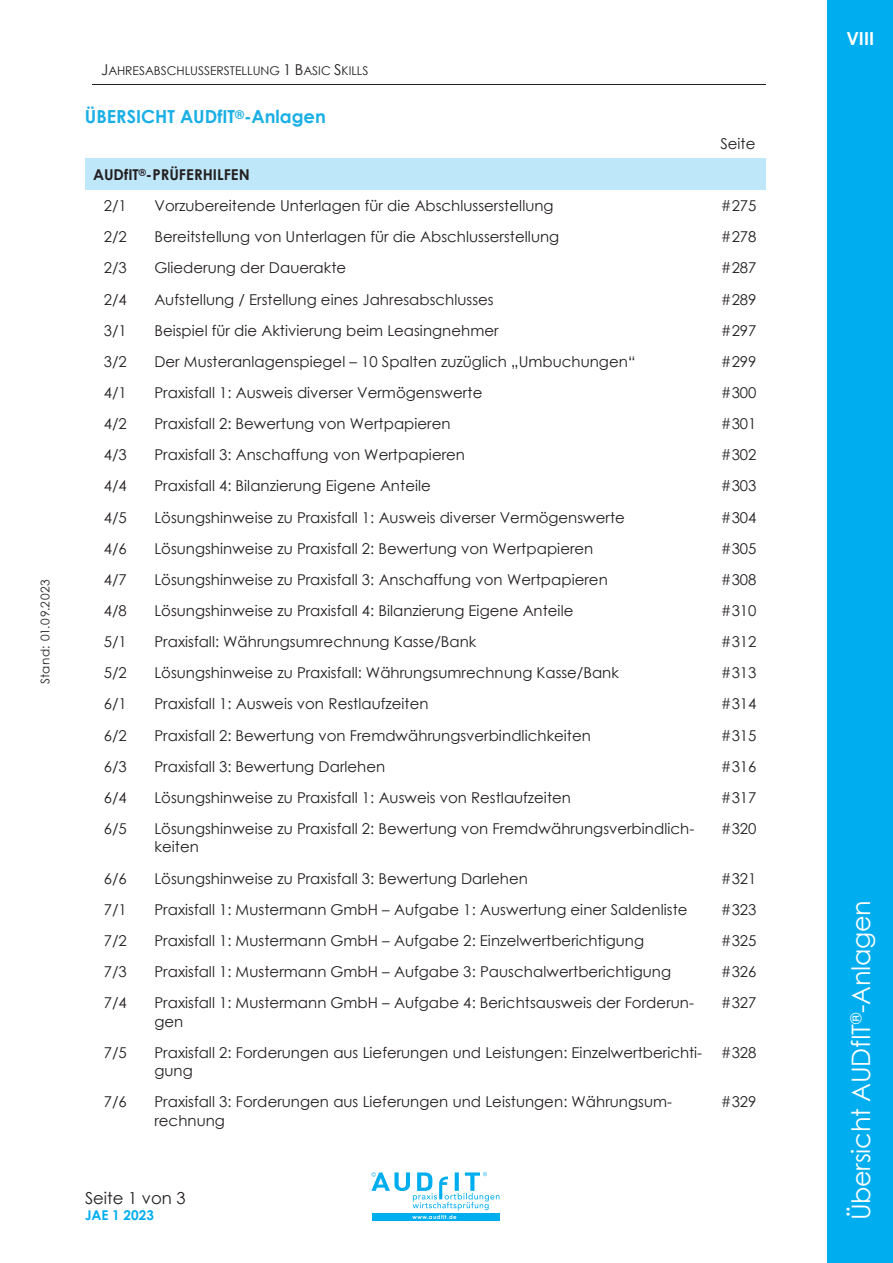
<style>
.page{position:relative;width:893px;height:1263px;background:#fff}
.page>*{position:absolute;margin:0;border:0;box-sizing:border-box;transform-origin:0 0}
.t1{font:25.5px "Century Gothic";letter-spacing:-.01em;color:#fff}
.t2{font:700 18px "Century Gothic";color:#1aafe5}
.t3{font:700 18px "Century Gothic";color:#fff}
.t4{font:16.5px "Century Gothic";color:#231f20}
.t5{font:15px/18.3px "Century Gothic";color:#231f20}
.t6{font:700 15px/31.2px "Century Gothic";color:#231f20}
.t7{font:700 13.5px "Century Gothic";color:#00aeef}
.t8{font:12px "Century Gothic";color:#231f20}
.t9{font:12px "Century Gothic";letter-spacing:.04em;color:#231f20}
.t10{font:700 5.55px "Century Gothic";letter-spacing:.09em;color:#fff}
.s1{font-size:15px}
.s2{font-weight:400}
</style>
<div class="page">
<hr style="left:92px;top:84px;width:673px;height:1px;background:#231f20">
<div style="left:93px;top:165px;width:664px;height:18px;background:#bfe7fa"></div>
<div style="left:85px;top:159px;width:61px;height:6px;background:#bfe7fa"></div>
<div style="left:146px;top:159px;width:566px;height:6px;background:#bfe7fa"></div>
<div style="left:712px;top:159px;width:53px;height:6px;background:#bfe7fa"></div>
<div style="left:85px;top:183px;width:680px;height:7px;background:#bfe7fa"></div>
<div style="left:827px;top:0;width:66px;height:1263px;background:#00aeef"></div>
<div style="left:372px;top:1213px;width:127px;height:8px;background:#00aeef"></div>
<svg style="left:371px;top:1172px;width:128px;height:38px"></svg>
<p class="t9" style="left:37px;top:684px;width:106px;rotate:-90deg">Stand: 01.09.2023</p>
<p class="t8" style="left:101px;top:62px;width:269px"><span class="s1">J</span>AHRESABSCHLUSSERSTELLUNG <span class="s1">1 B</span>ASIC <span class="s1">S</span>KILLS</p>
<p class="t2" style="left:85px;top:103px;width:243px">ÜBERSICHT AUDfIT<sup>®</sup>-Anlagen</p>
<p class="t5" style="left:720px;top:134px;width:37px">Seite</p>
<p class="t6" style="left:104px;top:158px;width:148px;text-indent:-11px">AUDfIT<sup>®</sup>-PRÜFERHILFEN<br><span class="s2">2/1</span></p>
<p class="t5" style="left:154px;top:196px;width:401px">Vorzubereitende Unterlagen für die Abschlusserstellung</p>
<p class="t5" style="left:721px;top:196px;width:37px">#275</p>
<p class="t5" style="left:104px;top:227px;width:25px">2/2</p>
<p class="t5" style="left:154px;top:227px;width:406px">Bereitstellung von Unterlagen für die Abschlusserstellung</p>
<p class="t5" style="left:721px;top:227px;width:37px">#278</p>
<p class="t5" style="left:104px;top:259px;width:25px">2/3</p>
<p class="t5" style="left:154px;top:259px;width:193px">Gliederung der Dauerakte</p>
<p class="t5" style="left:721px;top:259px;width:37px">#287</p>
<p class="t5" style="left:104px;top:290px;width:25px">2/4</p>
<p class="t5" style="left:154px;top:290px;width:341px">Aufstellung / Erstellung eines Jahresabschlusses</p>
<p class="t5" style="left:721px;top:290px;width:37px">#289</p>
<p class="t5" style="left:104px;top:321px;width:25px">3/1</p>
<p class="t5" style="left:154px;top:321px;width:346px">Beispiel für die Aktivierung beim Leasingnehmer</p>
<p class="t5" style="left:721px;top:321px;width:37px">#297</p>
<p class="t5" style="left:104px;top:352px;width:25px">3/2</p>
<p class="t5" style="left:154px;top:352px;width:483px">Der Musteranlagenspiegel – 10 Spalten zuzüglich „Umbuchungen“</p>
<p class="t5" style="left:721px;top:352px;width:37px">#299</p>
<p class="t5" style="left:104px;top:383px;width:25px">4/1</p>
<p class="t5" style="left:154px;top:383px;width:329px">Praxisfall 1: Ausweis diverser Vermögenswerte</p>
<p class="t5" style="left:721px;top:383px;width:37px">#300</p>
<p class="t5" style="left:104px;top:414px;width:25px">4/2</p>
<p class="t5" style="left:154px;top:414px;width:298px">Praxisfall 2: Bewertung von Wertpapieren</p>
<p class="t5" style="left:721px;top:414px;width:37px">#301</p>
<p class="t5" style="left:104px;top:445px;width:25px">4/3</p>
<p class="t5" style="left:154px;top:445px;width:312px">Praxisfall 3: Anschaffung von Wertpapieren</p>
<p class="t5" style="left:721px;top:445px;width:37px">#302</p>
<p class="t5" style="left:104px;top:477px;width:25px">4/4</p>
<p class="t5" style="left:154px;top:477px;width:278px">Praxisfall 4: Bilanzierung Eigene Anteile</p>
<p class="t5" style="left:721px;top:477px;width:37px">#303</p>
<p class="t5" style="left:104px;top:508px;width:25px">4/5</p>
<p class="t5" style="left:154px;top:508px;width:472px">Lösungshinweise zu Praxisfall 1: Ausweis diverser Vermögenswerte</p>
<p class="t5" style="left:721px;top:508px;width:37px">#304</p>
<p class="t5" style="left:104px;top:539px;width:25px">4/6</p>
<p class="t5" style="left:154px;top:539px;width:440px">Lösungshinweise zu Praxisfall 2: Bewertung von Wertpapieren</p>
<p class="t5" style="left:721px;top:539px;width:37px">#305</p>
<p class="t5" style="left:104px;top:570px;width:25px">4/7</p>
<p class="t5" style="left:154px;top:570px;width:455px">Lösungshinweise zu Praxisfall 3: Anschaffung von Wertpapieren</p>
<p class="t5" style="left:721px;top:570px;width:37px">#308</p>
<p class="t5" style="left:104px;top:601px;width:25px">4/8</p>
<p class="t5" style="left:154px;top:601px;width:421px">Lösungshinweise zu Praxisfall 4: Bilanzierung Eigene Anteile</p>
<p class="t5" style="left:721px;top:601px;width:37px">#310</p>
<p class="t5" style="left:104px;top:632px;width:25px">5/1</p>
<p class="t5" style="left:154px;top:632px;width:323px">Praxisfall: Währungsumrechnung Kasse/Bank</p>
<p class="t5" style="left:721px;top:632px;width:37px">#312</p>
<p class="t5" style="left:104px;top:663px;width:25px">5/2</p>
<p class="t5" style="left:154px;top:663px;width:466px">Lösungshinweise zu Praxisfall: Währungsumrechnung Kasse/Bank</p>
<p class="t5" style="left:721px;top:663px;width:37px">#313</p>
<p class="t5" style="left:104px;top:695px;width:25px">6/1</p>
<p class="t5" style="left:154px;top:695px;width:276px">Praxisfall 1: Ausweis von Restlaufzeiten</p>
<p class="t5" style="left:721px;top:695px;width:37px">#314</p>
<p class="t5" style="left:104px;top:726px;width:25px">6/2</p>
<p class="t5" style="left:154px;top:726px;width:438px">Praxisfall 2: Bewertung von Fremdwährungsverbindlichkeiten</p>
<p class="t5" style="left:721px;top:726px;width:37px">#315</p>
<p class="t5" style="left:104px;top:757px;width:25px">6/3</p>
<p class="t5" style="left:154px;top:757px;width:232px">Praxisfall 3: Bewertung Darlehen</p>
<p class="t5" style="left:721px;top:757px;width:37px">#316</p>
<p class="t5" style="left:104px;top:788px;width:25px">6/4</p>
<p class="t5" style="left:154px;top:788px;width:418px">Lösungshinweise zu Praxisfall 1: Ausweis von Restlaufzeiten</p>
<p class="t5" style="left:721px;top:788px;width:37px">#317</p>
<p class="t5" style="left:104px;top:819px;width:25px">6/5</p>
<p class="t5" style="left:154px;top:819px;width:541px">Lösungshinweise zu Praxisfall 2: Bewertung von Fremdwährungsverbindlich&shy;keiten</p>
<p class="t5" style="left:721px;top:819px;width:37px">#320</p>
<p class="t5" style="left:104px;top:869px;width:25px">6/6</p>
<p class="t5" style="left:154px;top:869px;width:375px">Lösungshinweise zu Praxisfall 3: Bewertung Darlehen</p>
<p class="t5" style="left:721px;top:869px;width:37px">#321</p>
<p class="t5" style="left:104px;top:900px;width:25px">7/1</p>
<p class="t5" style="left:154px;top:900px;width:535px">Praxisfall 1: Mustermann GmbH – Aufgabe 1: Auswertung einer Saldenliste</p>
<p class="t5" style="left:721px;top:900px;width:37px">#323</p>
<p class="t5" style="left:104px;top:931px;width:25px">7/2</p>
<p class="t5" style="left:154px;top:931px;width:491px">Praxisfall 1: Mustermann GmbH – Aufgabe 2: Einzelwertberichtigung</p>
<p class="t5" style="left:721px;top:931px;width:37px">#325</p>
<p class="t5" style="left:104px;top:962px;width:25px">7/3</p>
<p class="t5" style="left:154px;top:962px;width:518px">Praxisfall 1: Mustermann GmbH – Aufgabe 3: Pauschalwertberichtigung</p>
<p class="t5" style="left:721px;top:962px;width:37px">#326</p>
<p class="t5" style="left:104px;top:993px;width:25px">7/4</p>
<p class="t5" style="left:154px;top:993px;width:541px">Praxisfall 1: Mustermann GmbH – Aufgabe 4: Berichtsausweis der Forderun&shy;gen</p>
<p class="t5" style="left:721px;top:993px;width:37px">#327</p>
<p class="t5" style="left:104px;top:1043px;width:25px">7/5</p>
<p class="t5" style="left:154px;top:1043px;width:549px">Praxisfall 2: Forderungen aus Lieferungen und Leistungen: Einzelwertberichti&shy;gung</p>
<p class="t5" style="left:721px;top:1043px;width:37px">#328</p>
<p class="t5" style="left:104px;top:1092px;width:25px">7/6</p>
<p class="t5" style="left:154px;top:1092px;width:519px">Praxisfall 3: Forderungen aus Lieferungen und Leistungen: Währungsum&shy;rechnung</p>
<p class="t5" style="left:721px;top:1092px;width:37px">#329</p>
<p class="t4" style="left:85px;top:1187px;width:102px">Seite 1 von 3</p>
<p class="t7" style="left:85px;top:1205px;width:70px">JAE 1 2023</p>
<p class="t10" style="left:412px;top:1213px;width:46px">www.audfit.de</p>
<p class="t3" style="left:846px;top:24px;width:29px">VIII</p>
<h1 class="t1" style="left:843px;top:1220px;width:322px;rotate:-90deg">Übersicht AUDfIT<sup>®</sup>-Anlagen</h1>
</div>
